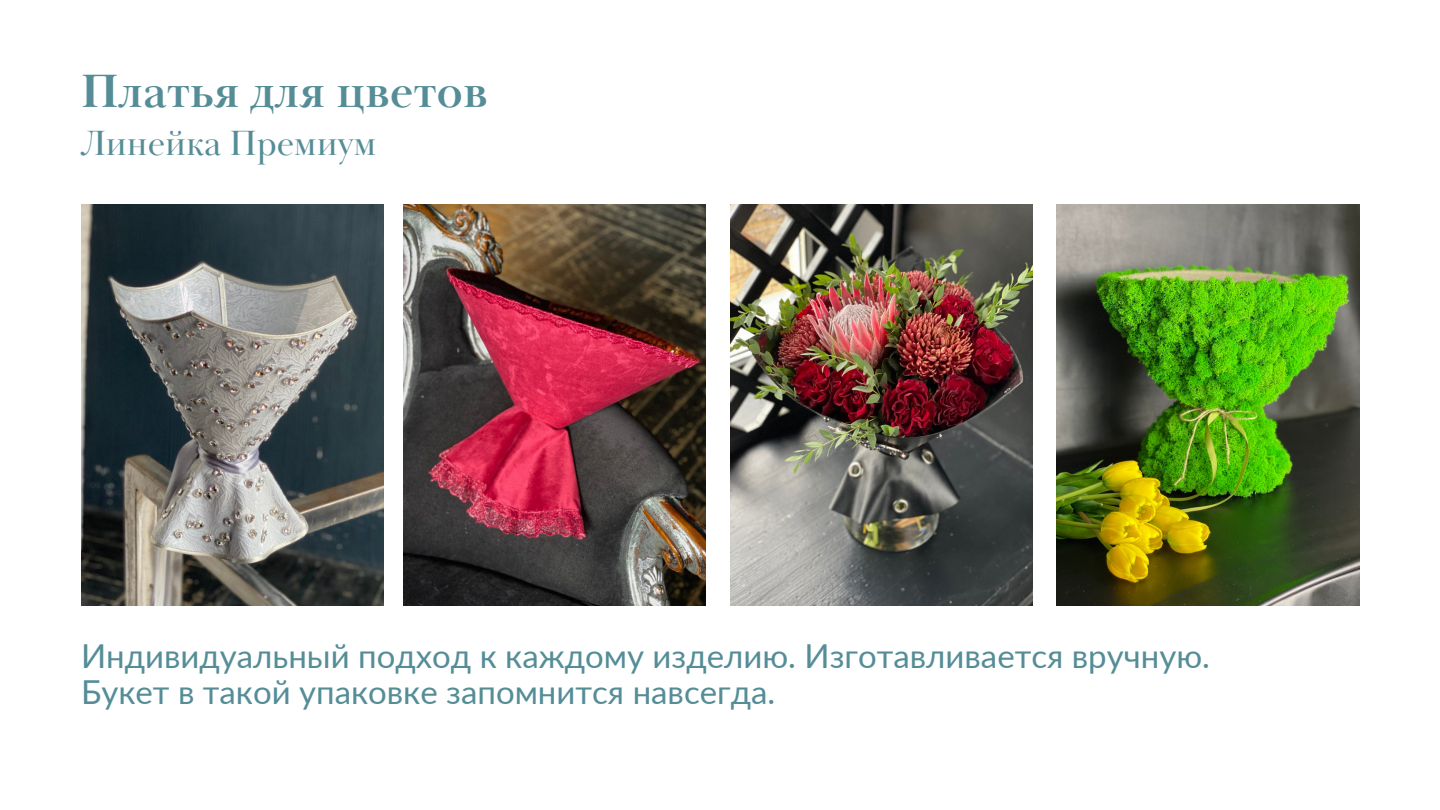
<style>
.page{position:relative;width:1440px;height:810px;background:#fff}
.page>*{position:absolute;margin:0;border:0;box-sizing:border-box;transform-origin:0 0}
.t1{font:700 48px "Baskerville Display PT";color:#558d97}
.t2{font:36px "Baskerville Display PT";color:#558d97}
.t3{font:33px/36px "Lato";color:#558d97}
</style>
<div class="page">
<img style="left:81px;top:205px;width:302px;height:400px">
<img style="left:404px;top:205px;width:301px;height:400px">
<img style="left:730px;top:205px;width:302px;height:400px">
<img style="left:1057px;top:205px;width:302px;height:400px">
<h1 class="t1" style="left:81px;top:62px;width:408px">Платья для цветов</h1>
<p class="t2" style="left:81px;top:121px;width:297px">Линейка Премиум</p>
<p class="t3" style="left:81px;top:637px;width:1130px">Индивидуальный подход к каждому изделию. Изготавливается вручную.<br>Букет в такой упаковке запомнится навсегда.</p>
</div>
